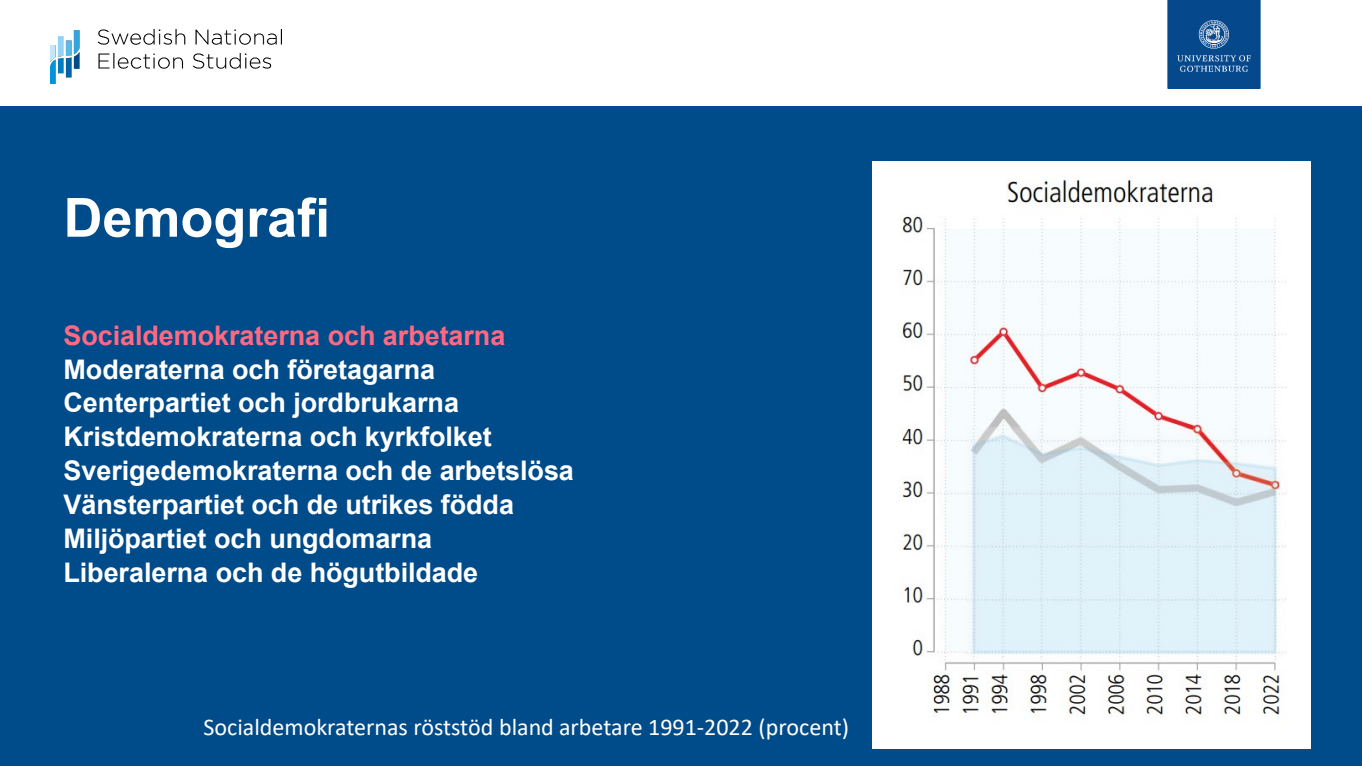
<style>
.page{position:relative;width:1362px;height:766px;background:#fff}
.page>*{position:absolute;margin:0;border:0;box-sizing:border-box;transform-origin:0 0}
.t1{font:700 54px "Arial";color:#fff}
.t2{font:700 27px "Arial";letter-spacing:-.005em;color:#fff}
.t3{font:700 27px "Arial";letter-spacing:-.005em;color:#ff6982}
.t4{font:24px "Calibri";color:#fff}
</style>
<div class="page">
<img style="left:1167px;top:0;width:93px;height:89px">
<img style="left:50px;top:29px;width:231px;height:55px">
<div style="left:0;top:107px;width:1361px;height:659px;background:#004b89"></div>
<img style="left:872px;top:162px;width:438px;height:587px">
<p class="t1" style="left:64px;top:180px;width:268px">Demografi</p>
<p class="t3" style="left:64px;top:316px;width:443px">Socialdemokraterna och arbetarna</p>
<p class="t2" style="left:64px;top:350px;width:373px">Moderaterna och företagarna</p>
<p class="t2" style="left:64px;top:384px;width:397px">Centerpartiet och jordbrukarna</p>
<p class="t2" style="left:64px;top:418px;width:430px">Kristdemokraterna och kyrkfolket</p>
<p class="t2" style="left:64px;top:452px;width:512px">Sverigedemokraterna och de arbetslösa</p>
<p class="t2" style="left:64px;top:486px;width:452px">Vänsterpartiet och de utrikes födda</p>
<p class="t2" style="left:64px;top:519px;width:370px">Miljöpartiet och ungdomarna</p>
<p class="t2" style="left:64px;top:553px;width:416px">Liberalerna och de högutbildade</p>
<p class="t4" style="left:203px;top:710px;width:647px">Socialdemokraternas röststöd bland arbetare 1991-2022 (procent)</p>
</div>
